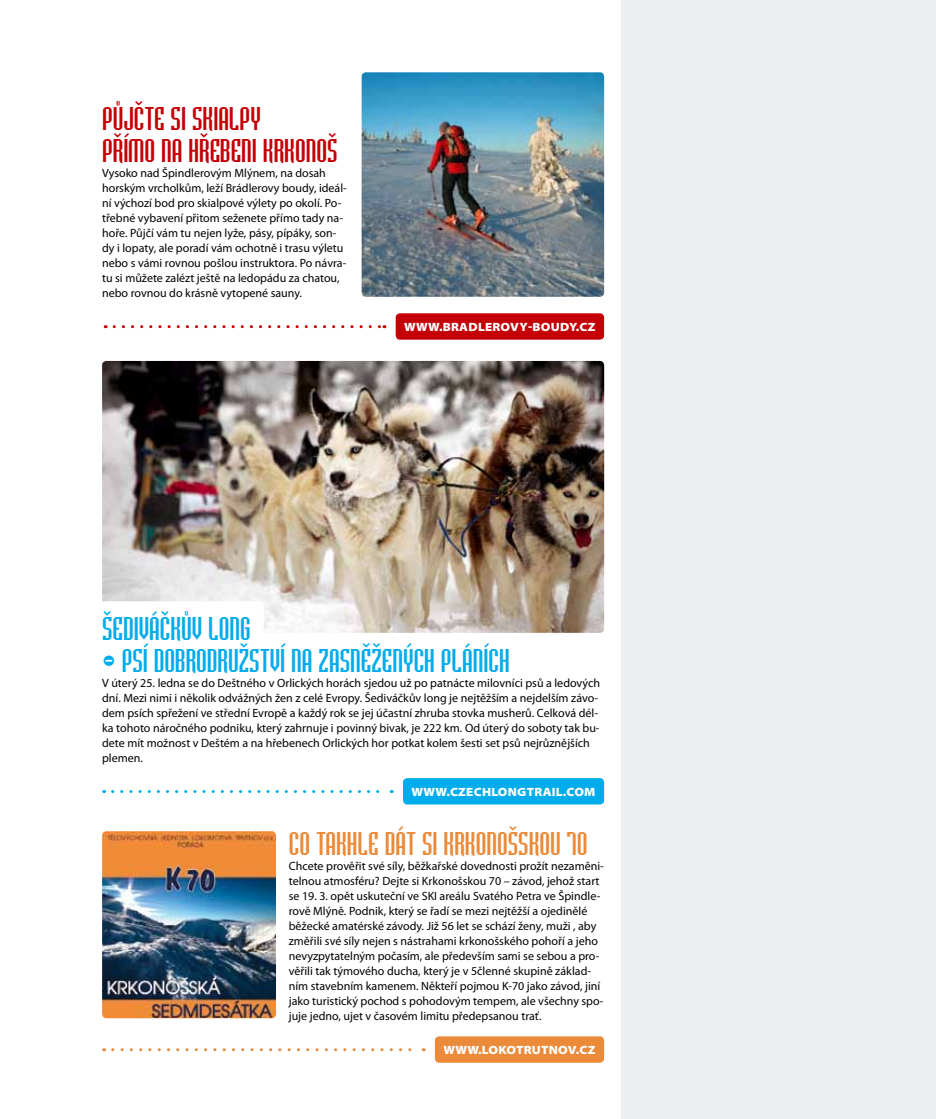
<style>
.page{position:relative;width:936px;height:1119px;background:#fff}
.page>*{position:absolute;margin:0;border:0;box-sizing:border-box;transform-origin:0 0}
.t1{font:30px "Bedrock";color:#00acec}
.t2{font:30px/31.5px "Bedrock";color:#c40006}
.t3{font:30px "Bedrock";color:#eb8a38}
.t4{font:12px/15px "Myriad Pro";color:#000}
.t5{font:900 semi-expanded 12px "Myriad Pro";letter-spacing:.02em;color:#fff}
</style>
<div class="page">
<div style="left:621px;top:0;width:314px;height:1118px;background:#edeeef"></div>
<div style="left:395px;top:313px;width:209px;height:26px;background:#c40006;border-radius:4px"></div>
<svg style="left:114px;top:325px;width:271px;height:3px"></svg>
<img style="left:102px;top:361px;width:502px;height:271px">
<div style="left:81px;top:601px;width:183px;height:47px;background:#fff;border-radius:4px"></div>
<div style="left:403px;top:778px;width:201px;height:26px;background:#00acec;border-radius:4px"></div>
<svg style="left:113px;top:790px;width:279px;height:3px"></svg>
<div style="left:435px;top:1036px;width:169px;height:26px;background:#eb8a38;border-radius:4px"></div>
<svg style="left:113px;top:1048px;width:311px;height:3px"></svg>
<img style="left:102px;top:831px;width:174px;height:187px">
<img style="left:361px;top:72px;width:243px;height:225px">
<h1 class="t2" style="left:102px;top:103px;width:237px">PŮJČTE SI SKIALPY<br>PŘÍMO NA HŘEBENI KRKONOŠ</h1>
<p class="t4" style="left:102px;top:165px;width:246px">Vysoko nad Špindlerovým Mlýnem, na dosah horským vrcholkům, leží Brádlerovy boudy, ideál&shy;ní výchozí bod pro skialpové výlety po okolí. Po&shy;třebné vybavení přitom seženete přímo tady na&shy;hoře. Půjčí vám tu nejen lyže, pásy, pípáky, son&shy;dy i lopaty, ale poradí vám ochotně i trasu výletu nebo s vámi rovnou pošlou instruktora. Po návra&shy;tu si můžete zalézt ještě na ledopádu za chatou, nebo rovnou do krásně vytopené sauny.</p>
<p class="t5" style="left:404px;top:320px;width:193px">WWW.BRADLEROVY-BOUDY.CZ</p>
<h1 class="t1" style="left:102px;top:611px;width:150px">ŠEDIVÁČKŮV LONG</h1>
<h1 class="t1" style="left:102px;top:642px;width:409px">- PSÍ DOBRODRUŽSTVÍ NA ZASNĚŽENÝCH PLÁNÍCH</h1>
<p class="t4" style="left:102px;top:674px;width:499px">V úterý 25. ledna se do Deštného v Orlických horách sjedou už po patnácte milovníci psů a ledových dní. Mezi nimi i několik odvážných žen z celé Evropy. Šediváčkův long je nejtěžším a nejdelším závo&shy;dem psích spřežení ve střední Evropě a každý rok se jej účastní zhruba stovka musherů. Celková dél&shy;ka tohoto náročného podniku, který zahrnuje i povinný bivak, je 222 km. Od úterý do soboty tak bu&shy;dete mít možnost v Deštém a na hřebenech Orlických hor potkat kolem šesti set psů nejrůznějších plemen.</p>
<p class="t5" style="left:411px;top:784px;width:185px">WWW.CZECHLONGTRAIL.COM</p>
<h1 class="t3" style="left:289px;top:825px;width:300px">CO TAKHLE DÁT SI KRKONOŠSKOU 70</h1>
<p class="t4" style="left:289px;top:857px;width:316px">Chcete prověřit své síly, běžkařské dovednosti prožít nezaměni&shy;telnou atmosféru? Dejte si Krkonošskou 70 – závod, jehož start se 19. 3. opět uskuteční ve SKI areálu Svatého Petra ve Špindle&shy;rově Mlýně. Podnik, který se řadí se mezi nejtěžší a ojedinělé běžecké amatérské závody. Již 56 let se schází ženy, muži , aby změřili své síly nejen s nástrahami krkonošského pohoří a jeho nevyzpytatelným počasím, ale především sami se sebou a pro&shy;věřili tak týmového ducha, který je v 5členné skupině základ&shy;ním stavebním kamenem. Někteří pojmou K-70 jako závod, jiní jako turistický pochod s pohodovým tempem, ale všechny spo&shy;juje jedno, ujet v časovém limitu předepsanou trať.</p>
<p class="t5" style="left:443px;top:1042px;width:153px">WWW.LOKOTRUTNOV.CZ</p>
</div>
